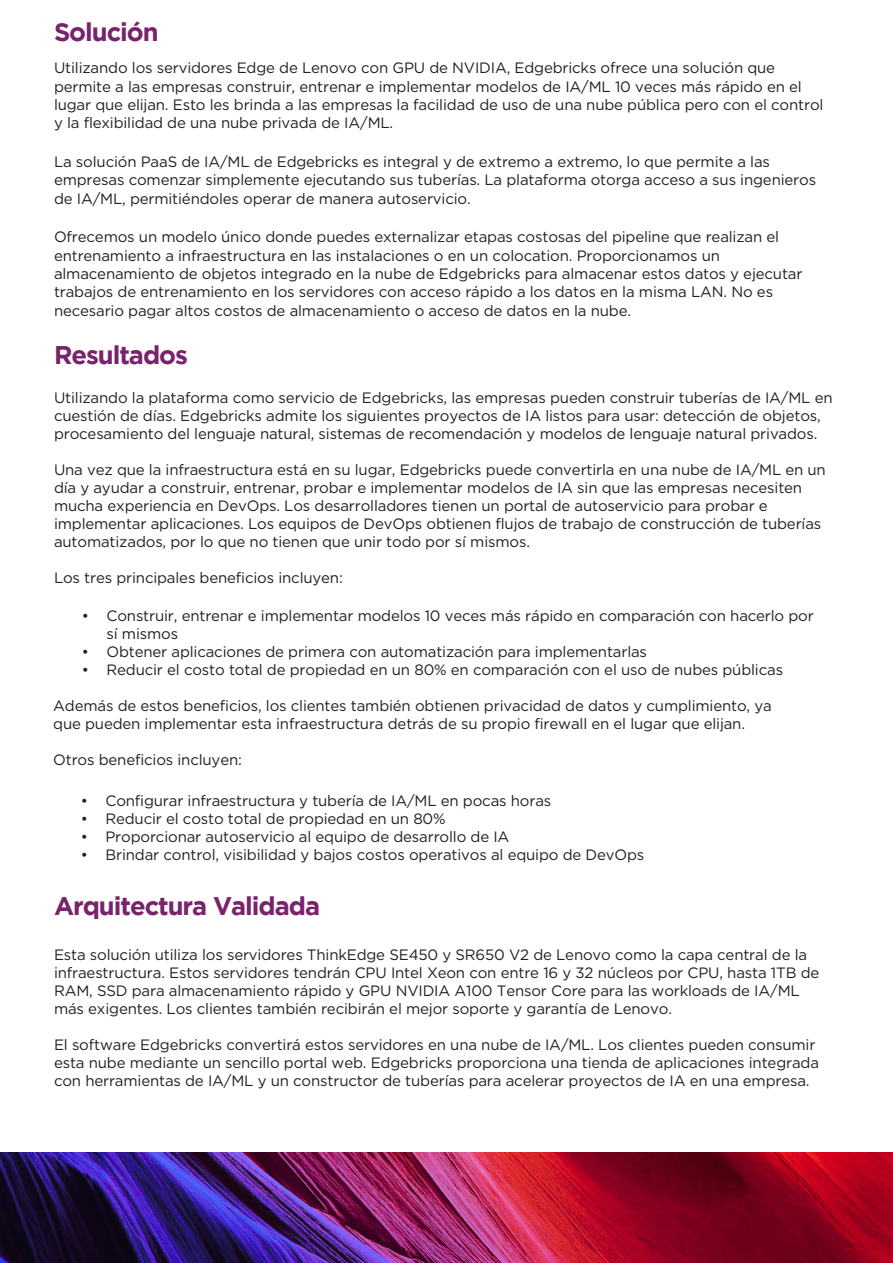
<style>
.page{position:relative;width:893px;height:1263px;background:#fff}
.page>*{position:absolute;margin:0;border:0;box-sizing:border-box;transform-origin:0 0}
.t1{font:700 25.5px "Gotham";letter-spacing:-.04em;color:#78236b}
.t2{font:700 25.5px "Gotham";letter-spacing:-.04em;color:#78236b}
.t3{font:15px/18px "Gotham";letter-spacing:-.01em;color:#231f20}
.s1{font-style:inherit}
</style>
<div class="page">
<img style="left:0;top:1153px;width:893px;height:110px">
<p class="t1" style="left:54px;top:17px;width:106px">Solución</p>
<p class="t3" style="left:54px;top:59px;width:771px">Utilizando los servidores Edge de Lenovo con GPU de NVIDIA, Edgebricks ofrece una solución que permite a las empresas construir, entrenar e implementar modelos de IA/ML 10 veces más rápido en el lugar que elijan. Esto les brinda a las empresas la facilidad de uso de una nube pública pero con el control y la flexibilidad de una nube privada de IA/ML.</p>
<p class="t3" style="left:54px;top:152px;width:764px">La solución PaaS de IA/ML de Edgebricks es integral y de extremo a extremo, lo que permite a las empresas comenzar simplemente ejecutando sus tuberías. La plataforma otorga acceso a sus ingenieros de IA/ML, permitiéndoles operar de manera autoservicio.</p>
<p class="t3" style="left:54px;top:228px;width:750px">Ofrecemos un modelo único donde puedes externalizar etapas costosas del pipeline que realizan el entrenamiento a infraestructura en las instalaciones o en un colocation. Proporcionamos un almacenamiento de objetos integrado en la nube de Edgebricks para almacenar estos datos y ejecutar trabajos de entrenamiento en los servidores con acceso rápido a los datos en la misma LAN. No es necesario pagar altos costos de almacenamiento o acceso de datos en la nube.</p>
<p class="t2" style="left:54px;top:340px;width:135px">Result<span class="s1">ados</span></p>
<p class="t3" style="left:54px;top:389px;width:780px">Utilizando la plataforma como servicio de Edgebricks, las empresas pueden construir tuberías de IA/ML en cuestión de días. Edgebricks admite los siguientes proyectos de IA listos para usar: detección de objetos, procesamiento del lenguaje natural, sistemas de recomendación y modelos de lenguaje natural privados.</p>
<p class="t3" style="left:54px;top:461px;width:773px">Una vez que la infraestructura está en su lugar, Edgebricks puede convertirla en una nube de IA/ML en un día y ayudar a construir, entrenar, probar e implementar modelos de IA sin que las empresas necesiten mucha experiencia en DevOps. Los desarrolladores tienen un portal de autoservicio para probar e implementar aplicaciones. Los equipos de DevOps obtienen flujos de trabajo de construcción de tuberías automatizados, por lo que no tienen que unir todo por sí mismos.</p>
<p class="t3" style="left:54px;top:569px;width:290px">Los tres principales beneficios incluyen:</p>
<p class="t3" style="left:106px;top:606px;width:709px;line-height:18.6px;text-indent:-25px">• Construir, entrenar e implementar modelos 10 veces más rápido en comparación con hacerlo por sí mismos</p>
<p class="t3" style="left:82px;top:643px;width:567px">• Obtener aplicaciones de primera con automatización para implementarlas</p>
<p class="t3" style="left:82px;top:661px;width:703px">• Reducir el costo total de propiedad en un 80% en comparación con el uso de nubes públicas</p>
<p class="t3" style="left:53px;top:697px;width:720px">Además de estos beneficios, los clientes también obtienen privacidad de datos y cumplimiento, ya que pueden implementar esta infraestructura detrás de su propio firewall en el lugar que elijan.</p>
<p class="t3" style="left:53px;top:751px;width:190px">Otros beneficios incluyen:</p>
<p class="t3" style="left:81px;top:791px;width:472px">• Configurar infraestructura y tubería de IA/ML en pocas horas</p>
<p class="t3" style="left:81px;top:809px;width:366px">• Reducir el costo total de propiedad en un 80%</p>
<p class="t3" style="left:81px;top:827px;width:430px">• Proporcionar autoservicio al equipo de desarrollo de IA</p>
<p class="t3" style="left:81px;top:845px;width:565px">• Brindar control, visibilidad y bajos costos operativos al equipo de DevOps</p>
<p class="t1" style="left:54px;top:892px;width:268px">Arquitectura Validada</p>
<p class="t3" style="left:54px;top:945px;width:767px">Esta solución utiliza los servidores ThinkEdge SE450 y SR650 V2 de Lenovo como la capa central de la infraestructura. Estos servidores tendrán CPU Intel Xeon con entre 16 y 32 núcleos por CPU, hasta 1TB de RAM, SSD para almacenamiento rápido y GPU NVIDIA A100 Tensor Core para las workloads de IA/ML más exigentes. Los clientes también recibirán el mejor soporte y garantía de Lenovo.</p>
<p class="t3" style="left:54px;top:1035px;width:766px">El software Edgebricks convertirá estos servidores en una nube de IA/ML. Los clientes pueden consumir esta nube mediante un sencillo portal web. Edgebricks proporciona una tienda de aplicaciones integrada con herramientas de IA/ML y un constructor de tuberías para acelerar proyectos de IA en una empresa.</p>
</div>
